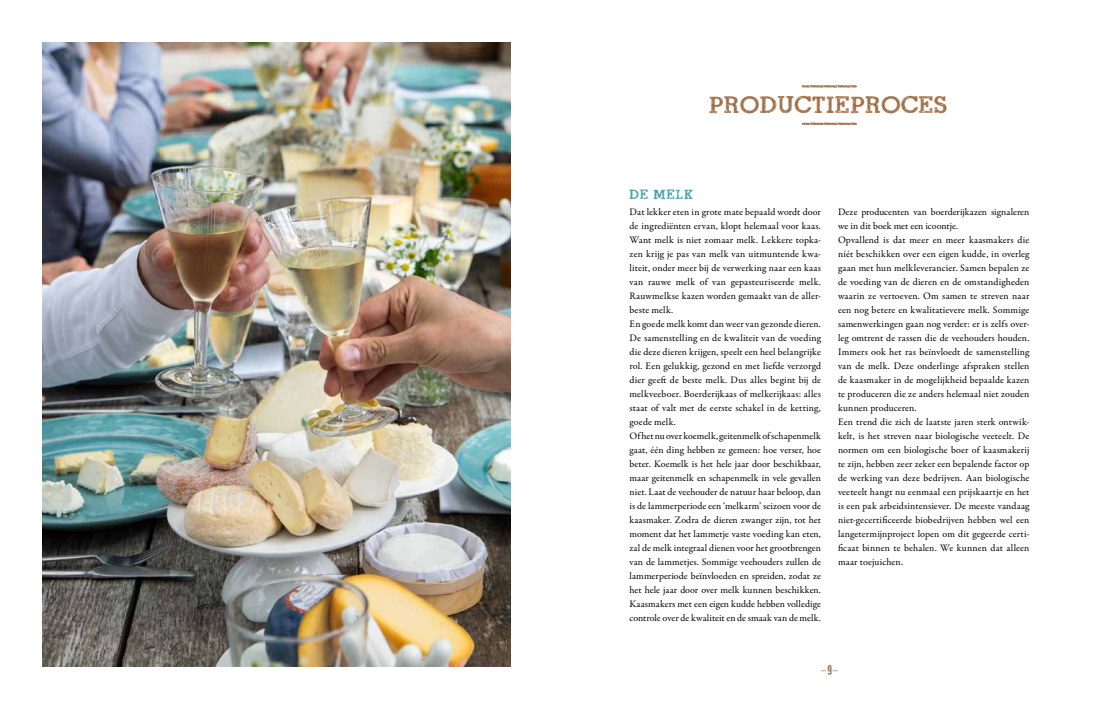
<style>
.page{position:relative;width:1106px;height:709px;background:#fff}
.page>*{position:absolute;margin:0;border:0;box-sizing:border-box;transform-origin:0 0}
.t1{font:30px "ROADMOVIE";letter-spacing:-.02em;color:#9e6e45}
.t2{font:17px "ROADMOVIE";letter-spacing:.025em;color:#449caa}
.t3{font:12px "Press Style";color:#9e6e45}
.t4{font:10px/14px "Garamond Premr Pro";letter-spacing:.01em;color:#000}
</style>
<div class="page">
<svg style="left:802px;top:85px;width:55px;height:3px"></svg>
<svg style="left:802px;top:122px;width:55px;height:3px"></svg>
<img style="left:43px;top:43px;width:467px;height:623px">
<h1 class="t1" style="left:709px;top:89px;width:241px">productieproces</h1>
<h2 class="t2" style="left:629px;top:185px;width:66px">De melk</h2>
<p class="t4" style="left:629px;top:205px;width:193px">Dat lekker eten in grote mate bepaald wordt door de ingrediënten ervan, klopt helemaal voor kaas.<br>Want melk is niet zomaar melk. Lekkere topka&shy;zen krijg je pas van melk van uitmuntende kwa&shy;liteit, onder meer bij de verwerking naar een kaas van rauwe melk of van gepasteuriseerde melk.<br>Rauwmelkse kazen worden gemaakt van de aller&shy;beste melk.<br>En goede melk komt dan weer van gezonde dieren.<br>De samenstelling en de kwaliteit van de voeding die deze dieren krijgen, speelt een heel belangrijke rol. Een gelukkig, gezond en met liefde verzorgd dier geeft de beste melk. Dus alles begint bij de melkveeboer. Boerderijkaas of melkerijkaas: alles staat of valt met de eerste schakel in de ketting, goede melk.<br>Of het nu over koemelk, geitenmelk of schapenmelk gaat, één ding hebben ze gemeen: hoe verser, hoe beter. Koemelk is het hele jaar door beschikbaar, maar geitenmelk en schapenmelk in vele gevallen niet. Laat de veehouder de natuur haar beloop, dan is de lammerperiode een ‘melkarm’ seizoen voor de kaasmaker. Zodra de dieren zwanger zijn, tot het moment dat het lammetje vaste voeding kan eten, zal de melk integraal dienen voor het grootbrengen van de lammetjes. Sommige veehouders zullen de lammerperiode beïnvloeden en spreiden, zodat ze het hele jaar door over melk kunnen beschikken.<br>Kaasmakers met een eigen kudde hebben volledige controle over de kwaliteit en de smaak van de melk.</p>
<p class="t4" style="left:838px;top:205px;width:193px">Deze producenten van boerderijkazen signaleren we in dit boek met een icoontje.<br>Opvallend is dat meer en meer kaasmakers die níét beschikken over een eigen kudde, in overleg gaan met hun melkleverancier. Samen bepalen ze de voeding van de dieren en de omstandigheden waarin ze vertoeven. Om samen te streven naar een nog betere en kwalitatievere melk. Sommige samenwerkingen gaan nog verder: er is zelfs over&shy;leg omtrent de rassen die de veehouders houden.<br>Immers ook het ras beïnvloedt de samenstelling van de melk. Deze onderlinge afspraken stellen de kaasmaker in de mogelijkheid bepaalde kazen te produceren die ze anders helemaal niet zouden kunnen produceren.<br>Een trend die zich de laatste jaren sterk ontwik&shy;kelt, is het streven naar biologische veeteelt. De normen om een biologische boer of kaasmakerij te zijn, hebben zeer zeker een bepalende factor op de werking van deze bedrijven. Aan biologische veeteelt hangt nu eenmaal een prijskaartje en het is een pak arbeidsintensiever. De meeste vandaag niet-gecertificeerde biobedrijven hebben wel een langetermijnproject lopen om dit gegeerde certi&shy;ficaat binnen te behalen. We kunnen dat alleen maar toejuichen.</p>
<p class="t3" style="left:821px;top:666px;width:19px">¯<sup>9</sup>¯</p>
</div>
